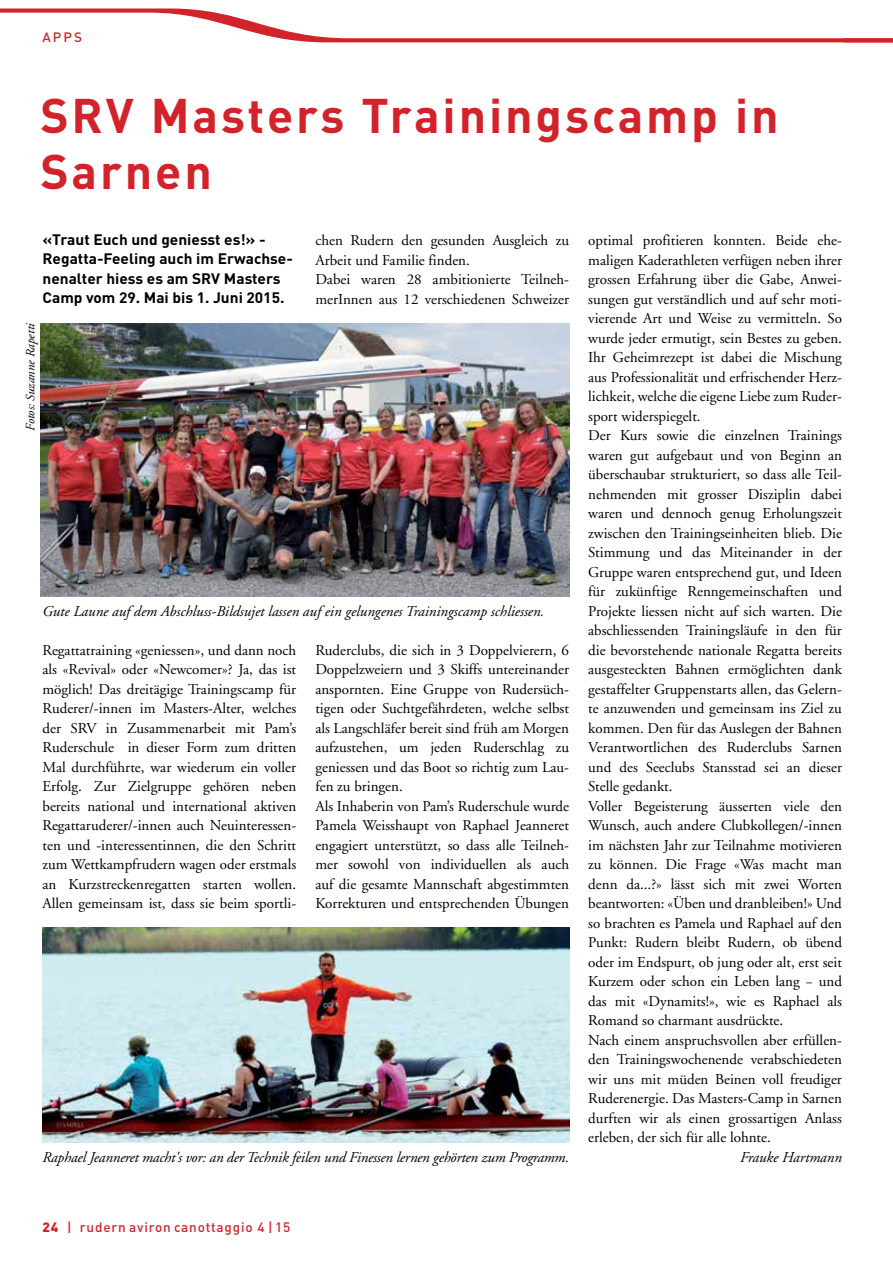
<style>
.page{position:relative;width:893px;height:1263px;background:#fff}
.page>*{position:absolute;margin:0;border:0;box-sizing:border-box;transform-origin:0 0}
.t1{font:700 48px/55.5px "DIN";letter-spacing:.06em;color:#d2232a}
.t2{font:15px/19.5px "Adobe Garamond";color:#000}
.t3{font:italic 15px "Adobe Garamond";letter-spacing:-.005em;color:#000}
.t4{font:700 15px/19.5px "DIN";color:#000}
.t5{font:500 13.5px "DIN";letter-spacing:.06em;color:#d2232a}
.t6{font:italic 12.75px "Adobe Garamond";color:#000}
.s1{font-weight:900}
</style>
<div class="page">
<svg style="left:0;top:9px;width:893px;height:34px"></svg>
<img style="left:40px;top:323px;width:529px;height:273px">
<img style="left:43px;top:928px;width:526px;height:214px">
<p class="t5" style="left:43px;top:29px;width:41px">apps</p>
<h1 class="t1" style="left:40px;top:86px;width:740px">SRV Masters Trainingscamp in<br>Sarnen</h1>
<p class="t4" style="left:43px;top:229px;width:252px">«Traut Euch und geniesst es!» -<br>Regatta-Feeling auch im Erwachse&shy;nenalter hiess es am SRV Masters<br>Camp vom 29. Mai bis 1. Juni 2015.</p>
<p class="t2" style="left:315px;top:231px;width:255px">chen Rudern den gesunden Ausgleich zu Arbeit und Familie finden.<br>Dabei waren 28 ambitionierte Teilneh&shy;merInnen aus 12 verschiedenen Schweizer</p>
<p class="t6" style="left:24px;top:431px;width:109px;rotate:-90deg">Fotos: Suzanne Rapetti</p>
<p class="t3" style="left:43px;top:603px;width:503px">Gute Laune auf dem Abschluss-Bildsujet lassen auf ein gelungenes Trainingscamp schliessen.</p>
<p class="t2" style="left:43px;top:641px;width:255px;text-align:justify">Regattatraining «geniessen», und dann noch als «Revival» oder «Newcomer»? Ja, das ist möglich! Das dreitägige Trainingscamp für Ruderer/-innen im Masters-Alter, welches der SRV in Zusammenarbeit mit Pam’s Ruderschule in dieser Form zum dritten Mal durchführte, war wiederum ein voller Erfolg. Zur Zielgruppe gehören neben bereits national und international aktiven Regattaruderer/-innen auch Neuinteressen&shy;ten und -interessentinnen, die den Schritt zum Wettkampfrudern wagen oder erstmals an Kurzstreckenregatten starten wollen.<br>Allen gemeinsam ist, dass sie beim sportli-</p>
<p class="t2" style="left:315px;top:641px;width:255px">Ruderclubs, die sich in 3 Doppelvierern, 6<br>Doppelzweiern und 3 Skiffs untereinander anspornten. Eine Gruppe von Rudersüch&shy;tigen oder Suchtgefährdeten, welche selbst als Langschläfer bereit sind früh am Morgen aufzustehen, um jeden Ruderschlag zu geniessen und das Boot so richtig zum Lau&shy;fen zu bringen.<br>Als Inhaberin von Pam’s Ruderschule wurde Pamela Weisshaupt von Raphael Jeanneret engagiert unterstützt, so dass alle Teilneh&shy;mer sowohl von individuellen als auch auf die gesamte Mannschaft abgestimmten Korrekturen und entsprechenden Übungen</p>
<p class="t2" style="left:588px;top:231px;width:255px">optimal profitieren konnten. Beide ehe&shy;maligen Kaderathleten verfügen neben ihrer grossen Erfahrung über die Gabe, Anwei&shy;sungen gut verständlich und auf sehr moti&shy;vierende Art und Weise zu vermitteln. So wurde jeder ermutigt, sein Bestes zu geben.<br>Ihr Geheimrezept ist dabei die Mischung aus Professionalität und erfrischender Herz&shy;lichkeit, welche die eigene Liebe zum Ruder&shy;sport widerspiegelt.<br>Der Kurs sowie die einzelnen Trainings waren gut aufgebaut und von Beginn an überschaubar strukturiert, so dass alle Teil&shy;nehmenden mit grosser Disziplin dabei waren und dennoch genug Erholungszeit zwischen den Trainingseinheiten blieb. Die Stimmung und das Miteinander in der Gruppe waren entsprechend gut, und Ideen für zukünftige Renngemeinschaften und Projekte liessen nicht auf sich warten. Die abschliessenden Trainingsläufe in den für die bevorstehende nationale Regatta bereits ausgesteckten Bahnen ermöglichten dank gestaffelter Gruppenstarts allen, das Gelern&shy;te anzuwenden und gemeinsam ins Ziel zu kommen. Den für das Auslegen der Bahnen Verantwortlichen des Ruderclubs Sarnen und des Seeclubs Stansstad sei an dieser Stelle gedankt.<br>Voller Begeisterung äusserten viele den Wunsch, auch andere Clubkollegen/-innen im nächsten Jahr zur Teilnahme motivieren zu können. Die Frage «Was macht man denn da...?» lässt sich mit zwei Worten beantworten: «Üben und dranbleiben!» Und so brachten es Pamela und Raphael auf den Punkt: Rudern bleibt Rudern, ob übend oder im Endspurt, ob jung oder alt, erst seit Kurzem oder schon ein Leben lang − und das mit «Dynamits!», wie es Raphael als Romand so charmant ausdrückte.<br>Nach einem anspruchsvollen aber erfüllen&shy;den Trainingswochenende verabschiedeten wir uns mit müden Beinen voll freudiger Ruderenergie. Das Masters-Camp in Sarnen durften wir als einen grossartigen Anlass erleben, der sich für alle lohnte.</p>
<p class="t3" style="left:43px;top:1149px;width:528px">Raphael Jeanneret macht's vor: an der Technik feilen und Finessen lernen gehörten zum Programm.</p>
<p class="t3" style="left:740px;top:1149px;width:103px">Frauke Hartmann</p>
<p class="t5" style="left:43px;top:1218px;width:249px"><span class="s1">24</span> | rudern aviron canottaggio 4 | 15</p>
</div>
